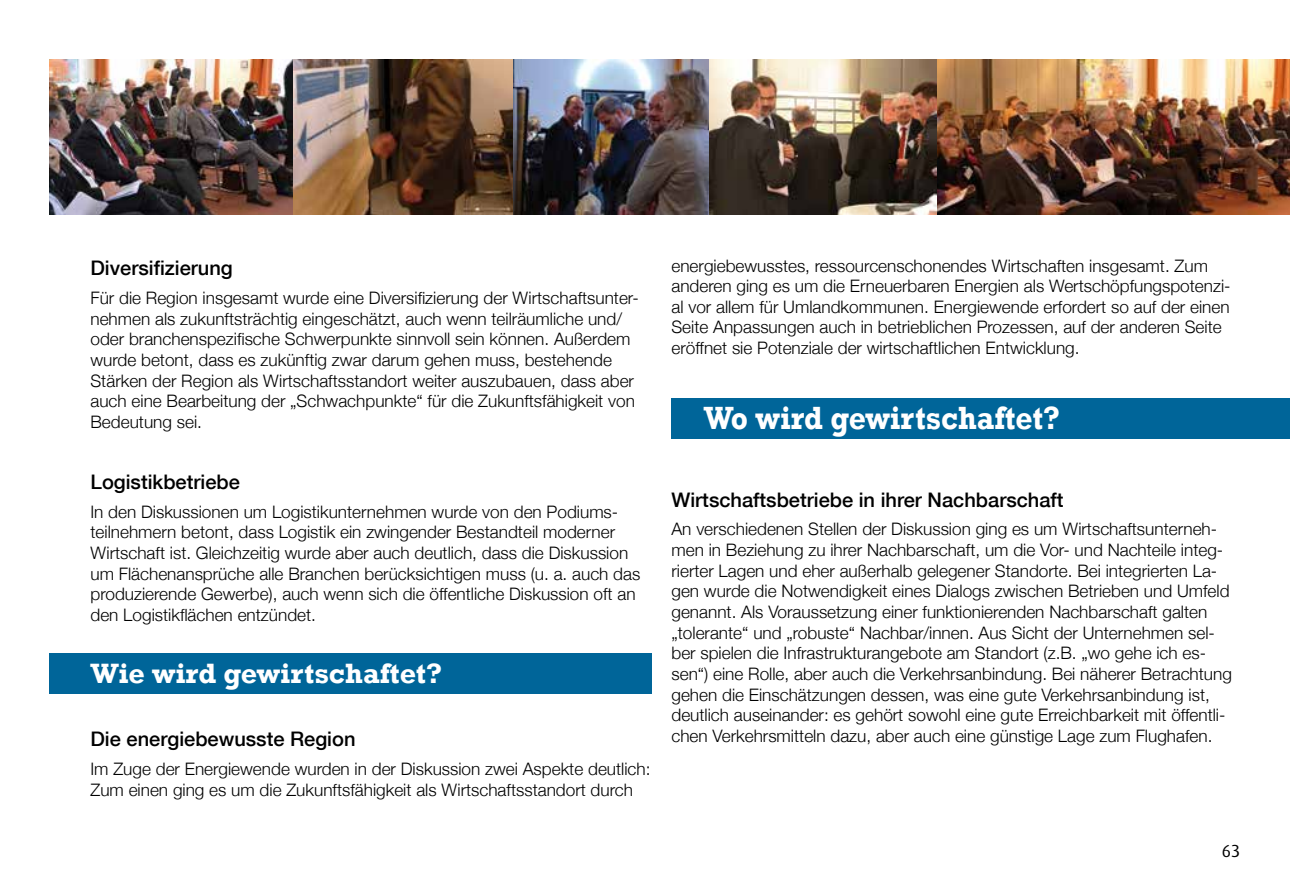
<style>
.page{position:relative;width:1290px;height:893px;background:#fff}
.page>*{position:absolute;margin:0;border:0;box-sizing:border-box;transform-origin:0 0}
.t1{font:700 32.9px "Rockwell";color:#fff;scale:.91 1}
.t2{font:700 28.7px "Rockwell";color:#fff}
.t3{font:500 20.12px "Helvetica Neue";color:#000}
.t4{font:17.5px "Dax";color:#000}
.t5{font:300 17.15px/20.7px "Helvetica Neue";color:#000}
</style>
<div class="page">
<img style="left:50px;top:60px;width:463px;height:154px">
<img style="left:513px;top:60px;width:196px;height:154px">
<img style="left:709px;top:60px;width:581px;height:154px">
<div style="left:58px;top:653px;width:593px;height:41px;background:#006599"></div>
<div style="left:671px;top:398px;width:619px;height:41px;background:#006599"></div>
<div style="left:50px;top:653px;width:8px;height:41px;background:#006599"></div>
<p class="t3" style="left:90px;top:252px;width:144px">Diversifizierung</p>
<p class="t5" style="left:90px;top:287px;width:550px">Für die Region insgesamt wurde eine Diversifizierung der Wirtschaftsunter&shy;nehmen als zukunftsträchtig eingeschätzt, auch wenn teilräumliche und/ oder branchenspezifische Schwerpunkte sinnvoll sein können. Außerdem wurde betont, dass es zukünftig zwar darum gehen muss, bestehende Stärken der Region als Wirtschaftsstandort weiter auszubauen, dass aber auch eine Bearbeitung der „Schwachpunkte“ für die Zukunftsfähigkeit von Bedeutung sei.</p>
<p class="t3" style="left:90px;top:466px;width:151px">Logistikbetriebe</p>
<p class="t5" style="left:90px;top:500px;width:551px">In den Diskussionen um Logistikunternehmen wurde von den Podiums&shy;teilnehmern betont, dass Logistik ein zwingender Bestandteil moderner Wirtschaft ist. Gleichzeitig wurde aber auch deutlich, dass die Diskussion um Flächenansprüche alle Branchen berücksichtigen muss (u. a. auch das produzierende Gewerbe), auch wenn sich die öffentliche Diskussion oft an den Logistikflächen entzündet.</p>
<h2 class="t2" style="left:90px;top:656px;width:353px">Wie wird gewirtschaftet?</h2>
<p class="t3" style="left:90px;top:723px;width:267px">Die energiebewusste Region</p>
<p class="t5" style="left:90px;top:758px;width:561px">Im Zuge der Energiewende wurden in der Diskussion zwei Aspekte deutlich:<br>Zum einen ging es um die Zukunftsfähigkeit als Wirtschaftsstandort durch</p>
<p class="t5" style="left:671px;top:254px;width:561px">energiebewusstes, ressourcenschonendes Wirtschaften insgesamt. Zum anderen ging es um die Erneuerbaren Energien als Wertschöpfungspotenzi&shy;al vor allem für Umlandkommunen. Energiewende erfordert so auf der einen Seite Anpassungen auch in betrieblichen Prozessen, auf der anderen Seite eröffnet sie Potenziale der wirtschaftlichen Entwicklung.</p>
<h1 class="t1" style="left:704px;top:398px;width:393px">Wo wird gewirtschaftet?</h1>
<p class="t3" style="left:671px;top:483px;width:394px">Wirtschaftsbetriebe in ihrer Nachbarschaft</p>
<p class="t5" style="left:671px;top:518px;width:562px">An verschiedenen Stellen der Diskussion ging es um Wirtschaftsunterneh&shy;men in Beziehung zu ihrer Nachbarschaft, um die Vor- und Nachteile integ&shy;rierter Lagen und eher außerhalb gelegener Standorte. Bei integrierten La&shy;gen wurde die Notwendigkeit eines Dialogs zwischen Betrieben und Umfeld genannt. Als Voraussetzung einer funktionierenden Nachbarschaft galten „tolerante“ und „robuste“ Nachbar/innen. Aus Sicht der Unternehmen sel&shy;ber spielen die Infrastrukturangebote am Standort (z.B. „wo gehe ich es&shy;sen“) eine Rolle, aber auch die Verkehrsanbindung. Bei näherer Betrachtung gehen die Einschätzungen dessen, was eine gute Verkehrsanbindung ist, deutlich auseinander: es gehört sowohl eine gute Erreichbarkeit mit öffentli&shy;chen Verkehrsmitteln dazu, aber auch eine günstige Lage zum Flughafen.</p>
<p class="t4" style="left:1222px;top:841px;width:20px">63</p>
</div>
